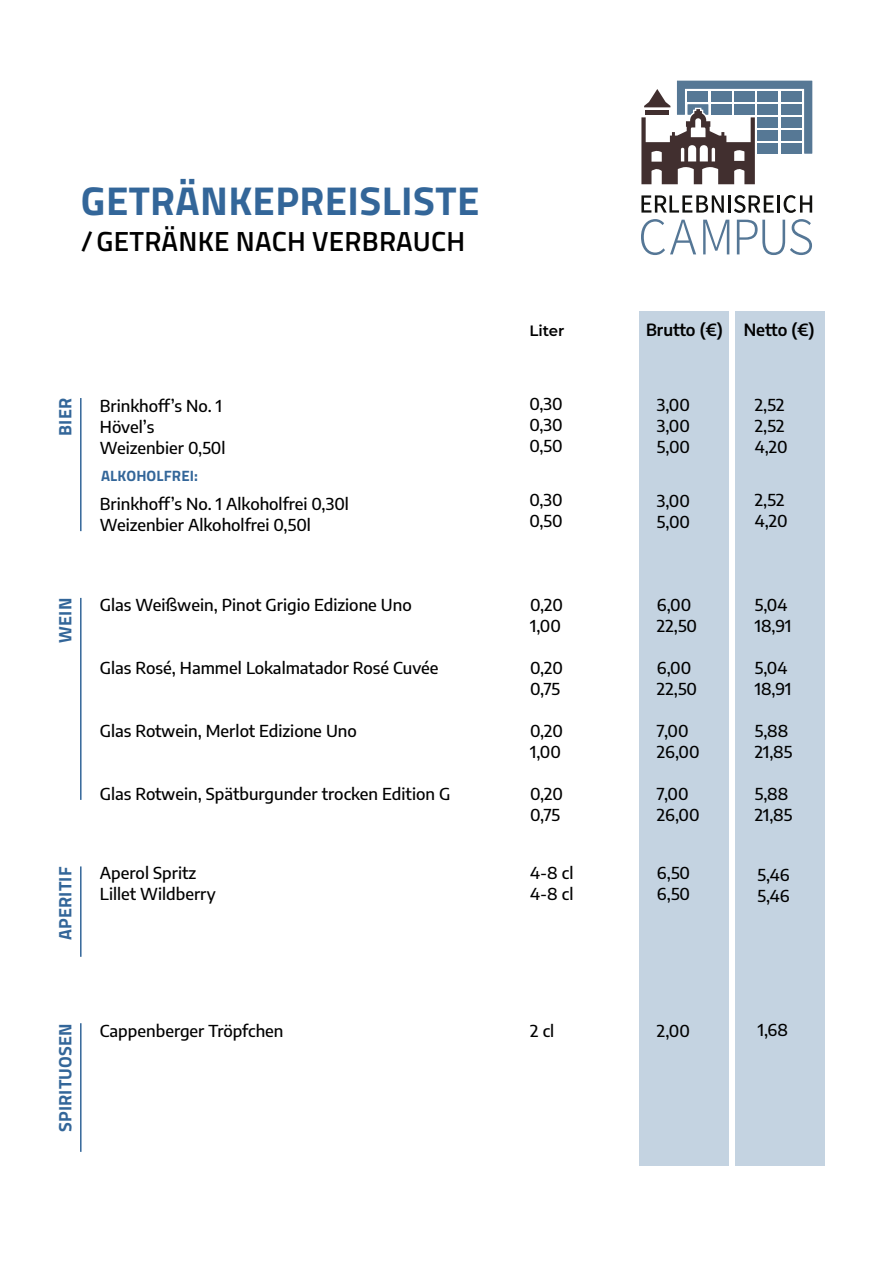
<style>
.page{position:relative;width:893px;height:1263px;background:#fff}
.page>*{position:absolute;margin:0;border:0;box-sizing:border-box;transform-origin:0 0}
.t1{font:700 40.35px "Titillium";letter-spacing:.01em;color:#369}
.t2{font:600 27.75px "Titillium";letter-spacing:.01em;color:#000}
.t3{font:700 18px "Titillium";letter-spacing:.01em;color:#369}
.t4{font:500 16.5px/21px "Encode Sans";color:#000}
.t5{font:600 16.5px "Encode Sans";letter-spacing:-.005em;color:#000}
.t6{font:700 15px "Titillium";letter-spacing:.01em;color:#369}
.t7{font:600 15px "Montserrat";color:#000}
</style>
<div class="page">
<div style="left:736px;top:311px;width:89px;height:854px;background:#c4d3e1"></div>
<div style="left:639px;top:311px;width:89px;height:854px;background:#c4d3e1"></div>
<svg style="left:641px;top:81px;width:171px;height:103px"></svg>
<svg style="left:641px;top:195px;width:83px;height:18px"></svg>
<hr style="left:728px;top:195px;width:3px;height:18px;background:#11110f">
<svg style="left:734px;top:195px;width:78px;height:18px"></svg>
<svg style="left:641px;top:219px;width:55px;height:36px"></svg>
<svg style="left:703px;top:220px;width:26px;height:34px"></svg>
<svg style="left:737px;top:219px;width:75px;height:36px"></svg>
<hr style="left:80px;top:398px;width:2px;height:133px;background:#369">
<hr style="left:80px;top:598px;width:2px;height:202px;background:#369">
<hr style="left:80px;top:866px;width:2px;height:91px;background:#369">
<hr style="left:80px;top:1023px;width:2px;height:129px;background:#369">
<h1 class="t1" style="left:81px;top:170px;width:400px">GETRÄNKEPREISLISTE</h1>
<h2 class="t2" style="left:81px;top:221px;width:386px">/GETRÄNKE NACH VERBRAUCH</h2>
<p class="t7" style="left:529px;top:320px;width:37px">Liter</p>
<p class="t5" style="left:646px;top:318px;width:78px">Brutto (€)</p>
<p class="t5" style="left:744px;top:318px;width:72px">Netto (€)</p>
<p class="t4" style="left:100px;top:394px;width:127px">Brinkhoff’s No. 1<br>Hövel’s<br>Weizenbier 0,50l</p>
<p class="t4" style="left:529px;top:393px;width:35px;text-align:justify">0,30<br>0,30<br>0,50</p>
<p class="t4" style="left:529px;top:489px;width:35px">0,30<br>0,50</p>
<p class="t3" style="left:51px;top:436px;width:39px;rotate:-90deg">BIER</p>
<p class="t4" style="left:657px;top:394px;width:35px;text-align:justify">3,00<br>3,00<br>5,00</p>
<p class="t6" style="left:101px;top:465px;width:98px">ALKOHOLFREI:</p>
<p class="t4" style="left:100px;top:493px;width:251px">Brinkhoff’s No. 1 Alkoholfrei 0,30l<br>Weizenbier Alkoholfrei 0,50l</p>
<p class="t4" style="left:657px;top:490px;width:35px">3,00<br>5,00</p>
<p class="t3" style="left:51px;top:643px;width:46px;rotate:-90deg">WEIN</p>
<p class="t4" style="left:100px;top:594px;width:313px">Glas Weißwein, Pinot Grigio Edizione Uno</p>
<p class="t4" style="left:100px;top:657px;width:340px">Glas Rosé, Hammel Lokalmatador Rosé Cuvée</p>
<p class="t4" style="left:100px;top:720px;width:258px">Glas Rotwein, Merlot Edizione Uno</p>
<p class="t4" style="left:100px;top:783px;width:352px">Glas Rotwein, Spätburgunder trocken Edition G</p>
<p class="t3" style="left:51px;top:940px;width:75px;rotate:-90deg">APERITIF</p>
<p class="t4" style="left:100px;top:861px;width:117px">Aperol Spritz<br>Lillet Wildberry</p>
<p class="t4" style="left:530px;top:593px;width:34px">0,20<br>1,00</p>
<p class="t4" style="left:530px;top:656px;width:34px">0,20<br>0,75</p>
<p class="t4" style="left:530px;top:719px;width:34px">0,20<br>1,00</p>
<p class="t4" style="left:530px;top:782px;width:34px">0,20<br>0,75</p>
<p class="t4" style="left:530px;top:862px;width:45px">4-8 cl<br>4-8 cl</p>
<p class="t4" style="left:657px;top:594px;width:42px">6,00<br>22,50</p>
<p class="t4" style="left:657px;top:657px;width:42px">6,00<br>22,50</p>
<p class="t4" style="left:657px;top:720px;width:44px">7,00<br>26,00</p>
<p class="t4" style="left:657px;top:783px;width:44px">7,00<br>26,00</p>
<p class="t4" style="left:657px;top:862px;width:35px">6,50<br>6,50</p>
<p class="t3" style="left:51px;top:1132px;width:110px;rotate:-90deg">SPIRITUOSEN</p>
<p class="t4" style="left:100px;top:1019px;width:185px">Cappenberger Tröpfchen</p>
<p class="t4" style="left:657px;top:1019px;width:34px">2,00</p>
<p class="t4" style="left:530px;top:1019px;width:25px">2 cl</p>
<p class="t4" style="left:755px;top:394px;width:34px">2,52<br>2,52<br>4,20</p>
<p class="t4" style="left:755px;top:489px;width:34px">2,52<br>4,20</p>
<p class="t4" style="left:755px;top:594px;width:38px">5,04<br>18,91</p>
<p class="t4" style="left:755px;top:657px;width:38px">5,04<br>18,91</p>
<p class="t4" style="left:755px;top:720px;width:39px">5,88<br>21,85</p>
<p class="t4" style="left:755px;top:783px;width:39px">5,88<br>21,85</p>
<p class="t4" style="left:758px;top:863px;width:33px">5,46<br>5,46</p>
<p class="t4" style="left:758px;top:1018px;width:32px">1,68</p>
</div>
